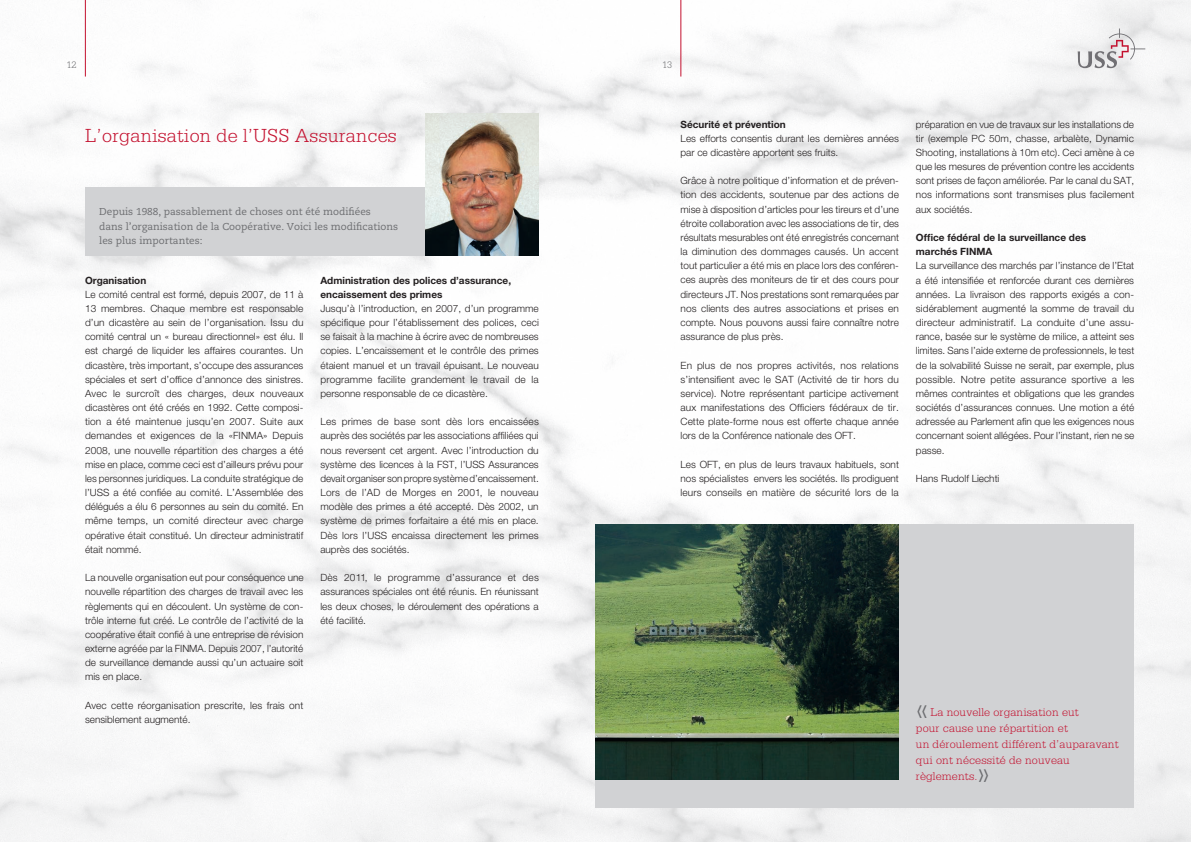
<style>
.page{position:relative;width:1191px;height:842px;background:#fff}
.page>*{position:absolute;margin:0;border:0;box-sizing:border-box;transform-origin:0 0}
.t1{font:300 32px "Serifa Std";color:#6c6d70}
.t2{font:300 20px "Serifa Std";letter-spacing:.01em;color:#c3102e}
.t3{font:300 12px/16px "Serifa Std";letter-spacing:.01em;color:#c3102e}
.t4{font:300 10px/14.2px "Helvetica Neue LT Std";color:#231f20;text-align:justify}
.t5{font:700 10px/14.2px "Helvetica Neue LT Std";color:#231f20}
.t6{font:10px/14.2px "Caecilia LT Std";color:#6c6d70}
.t7{font:300 10px "Serifa Std";color:#6c6d70}
</style>
<div class="page">
<img style="left:0;top:0;width:1191px;height:842px">
<hr style="left:85px;top:0;width:1px;height:77px;background:#c3102e">
<hr style="left:680px;top:0;width:1px;height:77px;background:#c3102e">
<svg style="left:1077px;top:29px;width:68px;height:39px"></svg>
<div style="left:595px;top:524px;width:539px;height:284px;background:#d1d2d4"></div>
<img style="left:595px;top:524px;width:304px;height:256px">
<div style="left:85px;top:187px;width:340px;height:68px;background:#d1d2d4"></div>
<img style="left:425px;top:113px;width:114px;height:142px">
<p class="t7" style="left:67px;top:59px;width:11px">12</p>
<p class="t7" style="left:662px;top:59px;width:11px">13</p>
<h2 class="t2" style="left:85px;top:124px;width:313px">L’organisation de l’USS Assurances</h2>
<p class="t6" style="left:99px;top:205px;width:300px">Depuis 1988, passablement de choses ont été modifiées<br>dans l’organisation de la Coopérative. Voici les modifications les plus importantes:</p>
<p class="t5" style="left:85px;top:273px;width:63px">Organisation</p>
<p class="t4" style="left:85px;top:287px;width:220px">Le comité central est formé, depuis 2007, de 11 à 13 membres. Chaque membre est responsable d’un dicastère au sein de l’organisation. Issu du comité central un « bureau directionnel» est élu. Il est chargé de liquider les affaires courantes. Un dicastère, très important, s’occupe des assurances spéciales et sert d’office d’annonce des sinistres.<br>Avec le surcroît des charges, deux nouveaux dicastères ont été créés en 1992. Cette composi&shy;tion a été maintenue jusqu’en 2007. Suite aux demandes et exigences de la «FINMA» Depuis 2008, une nouvelle répartition des charges a été mise en place, comme ceci est d’ailleurs prévu pour les personnes juridiques. La conduite stratégique de l’USS a été confiée au comité. L’Assemblée des délégués a élu 6 personnes au sein du comité. En même temps, un comité directeur avec charge opérative était constitué. Un directeur administratif était nommé.</p>
<p class="t4" style="left:85px;top:570px;width:220px">La nouvelle organisation eut pour conséquence une nouvelle répartition des charges de travail avec les règlements qui en découlent. Un système de con&shy;trôle interne fut créé. Le contrôle de l’activité de la coopérative était confié à une entreprise de révision externe agréée par la FINMA. Depuis 2007, l’autorité de surveillance demande aussi qu’un actuaire soit mis en place.</p>
<p class="t4" style="left:85px;top:698px;width:220px">Avec cette réorganisation prescrite, les frais ont sensiblement augmenté.</p>
<p class="t5" style="left:320px;top:273px;width:192px">Administration des polices d’assurance, encaissement des primes</p>
<p class="t4" style="left:320px;top:301px;width:220px">Jusqu’à l’introduction, en 2007, d’un programme spécifique pour l’établissement des polices, ceci se faisait à la machine à écrire avec de nombreuses copies. L’encaissement et le contrôle des primes étaient manuel et un travail épuisant. Le nouveau programme facilite grandement le travail de la personne responsable de ce dicastère.</p>
<p class="t4" style="left:320px;top:414px;width:220px">Les primes de base sont dès lors encaissées auprès des sociétés par les associations affiliées qui nous reversent cet argent. Avec l’introduction du système des licences à la FST, l’USS Assurances devait organiser son propre système d’encaissement.<br>Lors de l’AD de Morges en 2001, le nouveau modèle des primes a été accepté. Dès 2002, un système de primes forfaitaire a été mis en place.<br>Dès lors l’USS encaissa directement les primes auprès des sociétés.</p>
<p class="t4" style="left:320px;top:570px;width:220px">Dès 2011, le programme d’assurance et des assurances spéciales ont été réunis. En réunissant les deux choses, le déroulement des opérations a été facilité.</p>
<p class="t5" style="left:680px;top:117px;width:107px">Sécurité et prévention</p>
<p class="t4" style="left:680px;top:131px;width:220px">Les efforts consentis durant les dernières années par ce dicastère apportent ses fruits.</p>
<p class="t4" style="left:680px;top:173px;width:220px">Grâce à notre politique d’information et de préven&shy;tion des accidents, soutenue par des actions de mise à disposition d’articles pour les tireurs et d’une étroite collaboration avec les associations de tir, des résultats mesurables ont été enregistrés concernant la diminution des dommages causés. Un accent tout particulier a été mis en place lors des conféren&shy;ces auprès des moniteurs de tir et des cours pour directeurs JT. Nos prestations sont remarquées par nos clients des autres associations et prises en compte. Nous pouvons aussi faire connaître notre assurance de plus près.</p>
<p class="t4" style="left:680px;top:358px;width:220px">En plus de nos propres activités, nos relations s’intensifient avec le SAT (Activité de tir hors du service). Notre représentant participe activement aux manifestations des Officiers fédéraux de tir.<br>Cette plate-forme nous est offerte chaque année lors de la Conférence nationale des OFT.</p>
<p class="t4" style="left:680px;top:457px;width:220px">Les OFT, en plus de leurs travaux habituels, sont nos spécialistes envers les sociétés. Ils prodiguent leurs conseils en matière de sécurité lors de la</p>
<p class="t4" style="left:916px;top:117px;width:220px">préparation en vue de travaux sur les installations de tir (exemple PC 50m, chasse, arbalète, Dynamic Shooting, installations à 10m etc). Ceci amène à ce que les mesures de prévention contre les accidents sont prises de façon améliorée. Par le canal du SAT, nos informations sont transmises plus facilement aux sociétés.</p>
<p class="t5" style="left:916px;top:230px;width:172px">Office fédéral de la surveillance des marchés FINMA</p>
<p class="t4" style="left:916px;top:258px;width:220px">La surveillance des marchés par l’instance de l’Etat a été intensifiée et renforcée durant ces dernières années. La livraison des rapports exigés a con&shy;sidérablement augmenté la somme de travail du directeur administratif. La conduite d’une assu&shy;rance, basée sur le système de milice, a atteint ses limites. Sans l’aide externe de professionnels, le test de la solvabilité Suisse ne serait, par exemple, plus possible. Notre petite assurance sportive a les mêmes contraintes et obligations que les grandes sociétés d’assurances connues. Une motion a été adressée au Parlement afin que les exigences nous concernant soient allégées. Pour l’instant, rien ne se passe.</p>
<p class="t4" style="left:916px;top:471px;width:85px">Hans Rudolf Liechti</p>
<h1 class="t1" style="left:916px;top:690px;width:14px">«</h1>
<p class="t3" style="left:916px;top:704px;width:204px;text-indent:15px">La nouvelle organisation eut<br>pour cause une répartition et<br>un déroulement différent d’auparavant qui ont nécessité de nouveau règlements.</p>
<h1 class="t1" style="left:977px;top:754px;width:14px">»</h1>
</div>
